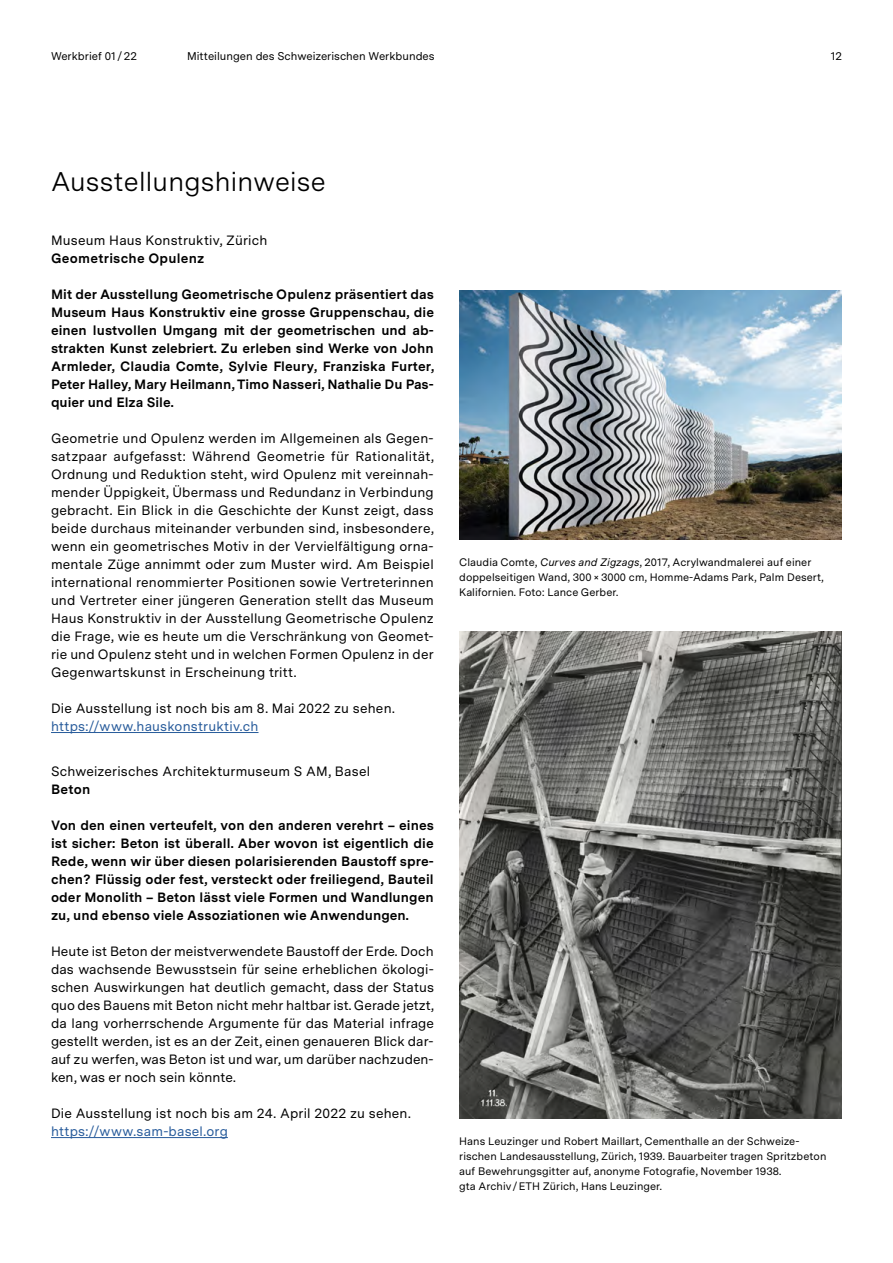
<style>
.page{position:relative;width:893px;height:1263px;background:#fff}
.page>*{position:absolute;margin:0;border:0;box-sizing:border-box;transform-origin:0 0}
.t1{font:27px "Messina Sans";letter-spacing:.01em;color:#000}
.t2{font:13.5px/18px "Messina Sans";letter-spacing:.01em;color:#000;text-align:justify}
.t3{font:700 13.5px/18px "Messina Sans";letter-spacing:.005em;color:#000;text-align:justify}
.t4{font:13.5px "Messina Sans";letter-spacing:.015em;color:#275b9b}
.t5{font:11.25px "Messina Sans";color:#000}
.t6{font:10.8px/15px "Messina Sans";letter-spacing:.005em;color:#000}
.s1{font-style:italic}
</style>
<div class="page">
<hr style="left:51px;top:732px;width:208px;height:1px;background:#275b9b">
<hr style="left:51px;top:1137px;width:177px;height:1px;background:#275b9b">
<img style="left:459px;top:290px;width:383px;height:249px">
<img style="left:459px;top:631px;width:383px;height:487px">
<p class="t5" style="left:51px;top:49px;width:87px">Werkbrief 01 /22</p>
<p class="t5" style="left:187px;top:49px;width:249px">Mitteilungen des Schweizerischen Werkbundes</p>
<p class="t5" style="left:831px;top:49px;width:13px">12</p>
<h1 class="t1" style="left:51px;top:165px;width:276px">Ausstellungshinweise</h1>
<p class="t2" style="left:51px;top:232px;width:218px">Museum Haus Konstruktiv, Zürich</p>
<p class="t3" style="left:51px;top:250px;width:155px">Geometrische Opulenz</p>
<p class="t3" style="left:51px;top:286px;width:384px">Mit der Ausstellung Geometrische Opulenz präsentiert das Museum Haus Konstruktiv eine grosse Gruppenschau, die einen lustvollen Umgang mit der geometrischen und ab&shy;strakten Kunst zelebriert. Zu erleben sind Werke von John Armleder, Claudia Comte, Sylvie Fleury, Franziska Furter, Peter Halley, Mary Heilmann, Timo Nasseri, Nathalie Du Pas&shy;quier und Elza Sile.</p>
<p class="t2" style="left:51px;top:430px;width:384px">Geometrie und Opulenz werden im Allgemeinen als Gegen&shy;satzpaar aufgefasst: Während Geometrie für Rationalität, Ordnung und Reduktion steht, wird Opulenz mit vereinnah&shy;mender Üppigkeit, Übermass und Redundanz in Verbindung gebracht. Ein Blick in die Geschichte der Kunst zeigt, dass beide durchaus miteinander verbunden sind, insbesondere, wenn ein geometrisches Motiv in der Vervielfältigung orna&shy;mentale Züge annimmt oder zum Muster wird. Am Beispiel international renommierter Positionen sowie Vertreterinnen und Vertreter einer jüngeren Generation stellt das Museum Haus Konstruktiv in der Ausstellung Geometrische Opulenz die Frage, wie es heute um die Verschränkung von Geomet&shy;rie und Opulenz steht und in welchen Formen Opulenz in der Gegenwartskunst in Erscheinung tritt.</p>
<p class="t2" style="left:51px;top:700px;width:345px">Die Ausstellung ist noch bis am 8. Mai 2022 zu sehen.</p>
<p class="t4" style="left:51px;top:718px;width:209px">https://www.hauskonstruktiv.ch</p>
<p class="t2" style="left:51px;top:763px;width:321px">Schweizerisches Architekturmuseum S AM, Basel</p>
<p class="t3" style="left:51px;top:781px;width:41px">Beton</p>
<p class="t3" style="left:51px;top:817px;width:384px">Von den einen verteufelt, von den anderen verehrt – eines ist sicher: Beton ist überall. Aber wovon ist eigentlich die Rede, wenn wir über diesen polarisierenden Baustoff spre&shy;chen? Flüssig oder fest, versteckt oder freiliegend, Bauteil oder Monolith – Beton lässt viele Formen und Wandlungen zu, und ebenso viele Assoziationen wie Anwendungen.</p>
<p class="t2" style="left:51px;top:943px;width:384px">Heute ist Beton der meistverwendete Baustoff der Erde. Doch das wachsende Bewusstsein für seine erheblichen ökologi&shy;schen Auswirkungen hat deutlich gemacht, dass der Status quo des Bauens mit Beton nicht mehr haltbar ist. Gerade jetzt, da lang vorherrschende Argumente für das Material infrage gestellt werden, ist es an der Zeit, einen genaueren Blick dar&shy;auf zu werfen, was Beton ist und war, um darüber nachzuden&shy;ken, was er noch sein könnte.</p>
<p class="t2" style="left:51px;top:1105px;width:361px">Die Ausstellung ist noch bis am 24. April 2022 zu sehen.</p>
<p class="t4" style="left:51px;top:1123px;width:178px">https://www.sam-basel.org</p>
<p class="t6" style="left:459px;top:555px;width:366px">Claudia Comte, <span class="s1">Curves and Zigzags</span>, 2017, Acrylwandmalerei auf einer doppelseitigen Wand, 300×3000 cm, Homme-Adams Park, Palm Desert,<br>Kalifornien. Foto: Lance Gerber.</p>
<p class="t6" style="left:459px;top:1134px;width:369px">Hans Leuzinger und Robert Maillart, Cementhalle an der Schweize&shy;rischen Landesausstellung, Zürich, 1939. Bauarbeiter tragen Spritzbeton auf Bewehrungsgitter auf, anonyme Fotografie, November 1938.<br>gta Archiv/ETH Zürich, Hans Leuzinger.</p>
</div>
